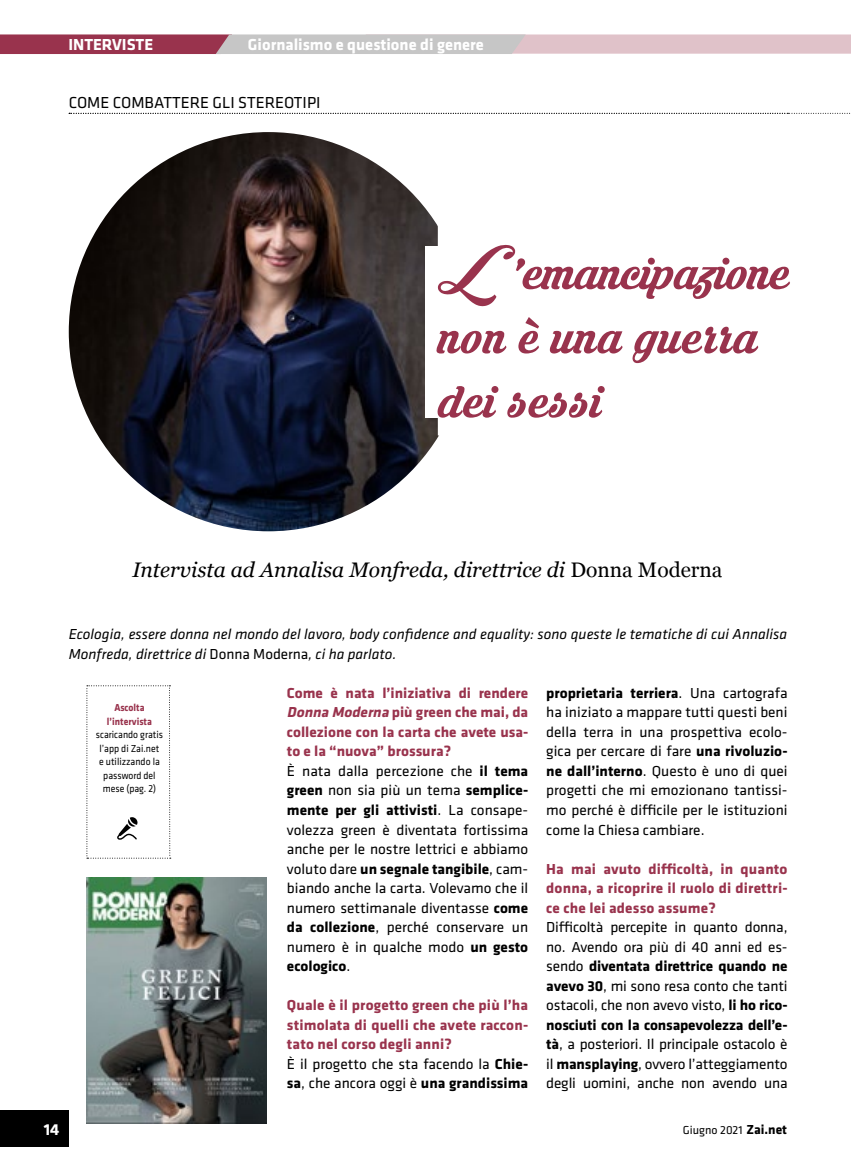
<style>
.page{position:relative;width:851px;height:1170px;background:#fff}
.page>*{position:absolute;margin:0;border:0;box-sizing:border-box;transform-origin:0 0}
.t1{font:57px/64.2px "Krinkes Decor PERSONALUSE";letter-spacing:.02em;color:#99334d}
.t2{font:italic 21px "Georgia";color:#000}
.t3{font:700 16.5px "Klavika";color:#fff}
.t4{font:16.5px "Klavika";color:#000}
.t5{font:15px/19.5px "Klavika";color:#000;text-align:justify}
.t6{font:700 15px/19.5px "Klavika";letter-spacing:.01em;color:#99334d}
.t7{font:italic 15px/19.5px "Klavika";color:#000}
.t8{font:12px "Klavika";color:#000}
.t9{font:10.5px/13.5px "Klavika";color:#000;text-align:center;scale:.92 1}
.t10{font:700 10.5px/13.5px "Klavika";color:#99334d;text-align:center;scale:.92 1}
.s1{font-style:normal}
.s2{font-weight:700;color:#99334d}
.s3{font-weight:700;font-style:italic;color:#99334d}
.s4{font-weight:700}
.s5{font-weight:400;color:#000}
.s6{color:#000}
.s7{font-weight:700;font-size:13.5px}
</style>
<div class="page">
<div style="left:0;top:1110px;width:69px;height:36px;background:#000"></div>
<svg style="left:0;top:34px;width:850px;height:20px;background:#c5a0a9"></svg>
<svg style="left:69px;top:113px;width:782px;height:1px"></svg>
<img style="left:69px;top:132px;width:399px;height:399px;border-radius:199px">
<div style="left:425px;top:246px;width:385px;height:171px;background:#fff"></div>
<div style="left:438px;top:225px;width:351px;height:82px;background:#fff"></div>
<div style="left:438px;top:353px;width:163px;height:82px;background:#fff"></div>
<img style="left:86px;top:877px;width:180px;height:246px">
<svg style="left:86px;top:685px;width:85px;height:173px"></svg>
<p class="t3" style="left:68px;top:36px;width:86px">INTERVISTE</p>
<p class="t3" style="left:248px;top:36px;width:237px">Giornalismo e questione di genere</p>
<p class="t4" style="left:69px;top:94px;width:253px">COME COMBATTERE GLI STEREOTIPI</p>
<h1 class="t1" style="left:438px;top:237px;width:353px">L 'emancipazione non è una guerra dei sessi</h1>
<h2 class="t2" style="left:132px;top:556px;width:591px">Intervista ad Annalisa Monfreda, direttrice di <span class="s1">Donna Moderna</span></h2>
<p class="t7" style="left:69px;top:625px;width:719px">Ecologia, essere donna nel mondo del lavoro, body confidence and equality: sono queste le tematiche di cui Annalisa<br>Monfreda, direttrice di <span class="s1">Donna Moderna</span>, ci ha parlato.</p>
<p class="t5" style="left:287px;top:683px;width:243px;text-align:left"><span class="s2">Come è nata l’iniziativa di rendere </span><span class="s3">Donna Moderna</span> <span class="s2">più green che mai, da collezione con la carta che avete usa&shy;to e la “nuova” brossura?<br></span>È nata dalla percezione che <span class="s4">il tema green</span> non sia più un tema <span class="s4">semplice&shy;mente per gli attivisti</span>. La consape&shy;volezza green è diventata fortissima anche per le nostre lettrici e abbiamo voluto dare <span class="s4">un segnale tangibile</span>, cam&shy;biando anche la carta. Volevamo che il numero settimanale diventasse <span class="s4">come da collezione</span>, perché conservare un numero è in qualche modo <span class="s4">un gesto ecologico</span>.</p>
<p class="t6" style="left:287px;top:995px;width:243px">Quale è il progetto green che più l’ha stimolata di quelli che avete raccon&shy;tato nel corso degli anni?<br><span class="s5">È il progetto che sta facendo la</span> <span class="s6">Chie&shy;sa</span><span class="s5">, che ancora oggi è</span> <span class="s6">una grandissima</span></p>
<p class="t5" style="left:546px;top:683px;width:243px"><span class="s4">proprietaria terriera</span>. Una cartografa ha iniziato a mappare tutti questi beni della terra in una prospettiva ecolo&shy;gica per cercare di fare <span class="s4">una rivoluzio&shy;ne dall’interno</span>. Questo è uno di quei progetti che mi emozionano tantissi&shy;mo perché è difficile per le istituzioni come la Chiesa cambiare.</p>
<p class="t6" style="left:546px;top:859px;width:243px;text-align:justify">Ha mai avuto difficoltà, in quanto donna, a ricoprire il ruolo di direttri&shy;ce che lei adesso assume?</p>
<p class="t5" style="left:546px;top:917px;width:243px">Difficoltà percepite in quanto donna, no. Avendo ora più di 40 anni ed es&shy;sendo <span class="s4">diventata direttrice quando ne avevo 30</span>, mi sono resa conto che tanti ostacoli, che non avevo visto, <span class="s4">li ho rico&shy;nosciuti con la consapevolezza dell’e&shy;tà</span>, a posteriori. Il principale ostacolo è il <span class="s4">mansplaying</span>, ovvero l’atteggiamento degli uomini, anche non avendo una</p>
<p class="t10" style="left:107px;top:701px;width:50px">Ascolta l’intervista</p>
<p class="t9" style="left:96px;top:728px;width:74px">scaricando gratis l’app di Zai.net<br>e utilizzando la password del mese (pag. 2)</p>
<p class="t3" style="left:44px;top:1120px;width:17px">14</p>
<p class="t8" style="left:682px;top:1123px;width:106px">Giugno 2021 <span class="s7">Zai.net</span></p>
</div>
